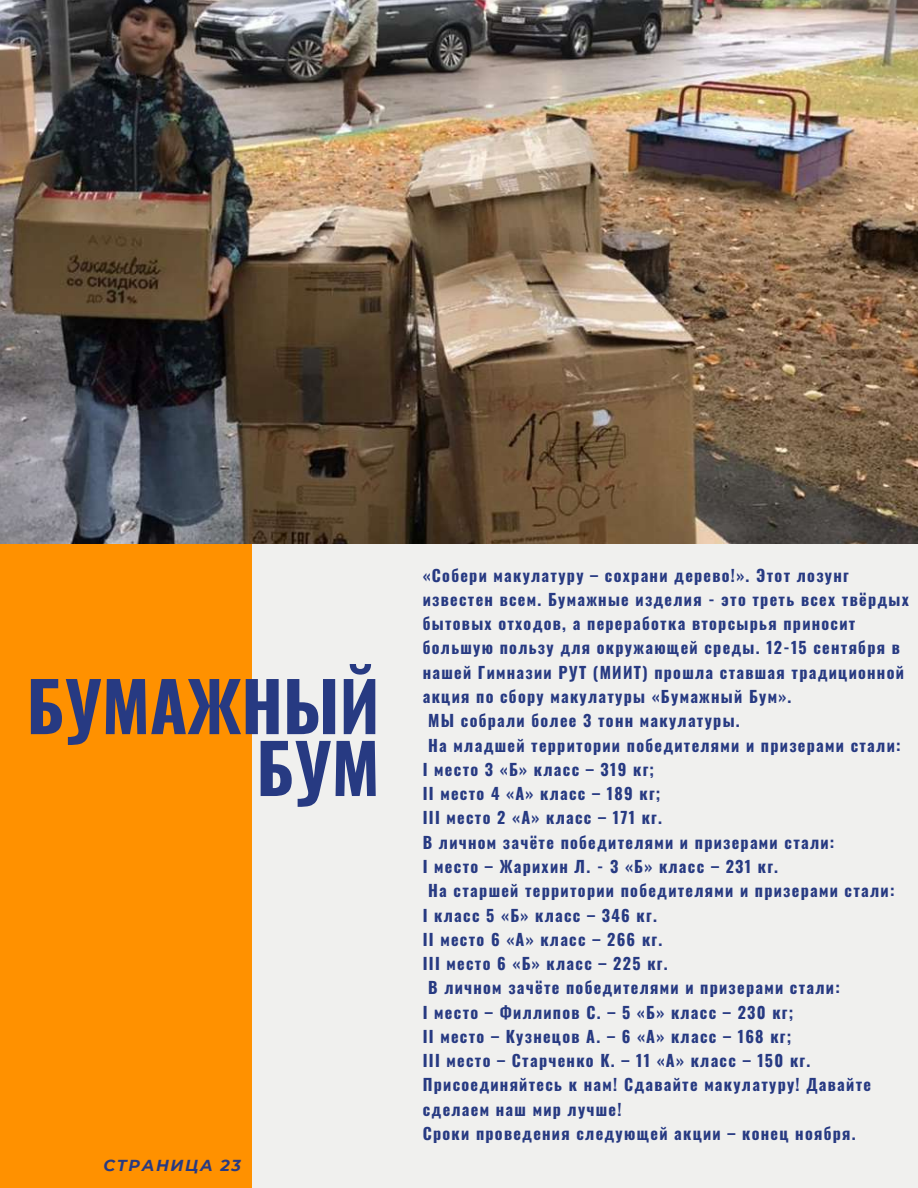
<style>
.page{position:relative;width:918px;height:1188px;background:#f0f0ee}
.page>*{position:absolute;margin:0;border:0;box-sizing:border-box;transform-origin:0 0}
.t1{font:700 68.1px/61.8px "Oswald";color:#273a82;text-align:right}
.t2{font:700 16.05px "Oswald";letter-spacing:.08em;color:#273a82}
.t3{font:italic 700 15.9px "Montserrat";letter-spacing:.1em;color:#273a82}
</style>
<div class="page">
<div style="left:0;top:420px;width:252px;height:768px;background:#ff9100"></div>
<img style="left:0;top:0;width:918px;height:543px">
<h1 class="t1" style="left:27px;top:672px;width:355px">БУМАЖНЫЙ<br>БУМ</h1>
<p class="t3" style="left:103px;top:1156px;width:139px">СТРАНИЦА 23</p>
<p class="t2" style="left:423px;top:563px;width:428px">«Собери макулатуру – сохрани дерево!». Этот лозунг</p>
<p class="t2" style="left:423px;top:587px;width:488px">известен всем. Бумажные изделия - это треть всех твёрдых</p>
<p class="t2" style="left:423px;top:611px;width:434px">бытовых отходов, а переработка вторсырья приносит</p>
<p class="t2" style="left:423px;top:635px;width:479px">большую пользу для окружающей среды. 12-15 сентября в</p>
<p class="t2" style="left:423px;top:660px;width:483px">нашей Гимназии РУТ (МИИТ) прошла ставшая традиционной</p>
<p class="t2" style="left:423px;top:684px;width:370px">акция по сбору макулатуры «Бумажный Бум».</p>
<p class="t2" style="left:428px;top:708px;width:313px">МЫ собрали более 3 тонн макулатуры.</p>
<p class="t2" style="left:428px;top:732px;width:474px">На младшей территории победителями и призерами стали:</p>
<p class="t2" style="left:423px;top:757px;width:233px">I место 3 «Б» класс – 319 кг;</p>
<p class="t2" style="left:423px;top:781px;width:239px">II место 4 «А» класс – 189 кг;</p>
<p class="t2" style="left:423px;top:805px;width:241px">III место 2 «А» класс – 171 кг.</p>
<p class="t2" style="left:423px;top:830px;width:413px">В личном зачёте победителями и призерами стали:</p>
<p class="t2" style="left:423px;top:854px;width:357px">I место – Жарихин Л. - 3 «Б» класс – 231 кг.</p>
<p class="t2" style="left:428px;top:878px;width:468px">На старшей территории победителями и призерами стали:</p>
<p class="t2" style="left:423px;top:902px;width:236px">I класс 5 «Б» класс – 346 кг.</p>
<p class="t2" style="left:423px;top:927px;width:241px">II место 6 «А» класс – 266 кг.</p>
<p class="t2" style="left:423px;top:951px;width:246px">III место 6 «Б» класс – 225 кг.</p>
<p class="t2" style="left:428px;top:975px;width:413px">В личном зачёте победителями и призерами стали:</p>
<p class="t2" style="left:423px;top:999px;width:372px">I место – Филлипов С. – 5 «Б» класс – 230 кг;</p>
<p class="t2" style="left:423px;top:1024px;width:370px">II место – Кузнецов А. – 6 «А» класс – 168 кг;</p>
<p class="t2" style="left:423px;top:1048px;width:389px">III место – Старченко К. – 11 «А» класс – 150 кг.</p>
<p class="t2" style="left:423px;top:1072px;width:450px">Присоединяйтесь к нам! Сдавайте макулатуру! Давайте</p>
<p class="t2" style="left:423px;top:1097px;width:200px">сделаем наш мир лучше!</p>
<p class="t2" style="left:423px;top:1121px;width:434px">Сроки проведения следующей акции – конец ноября.</p>
</div>
